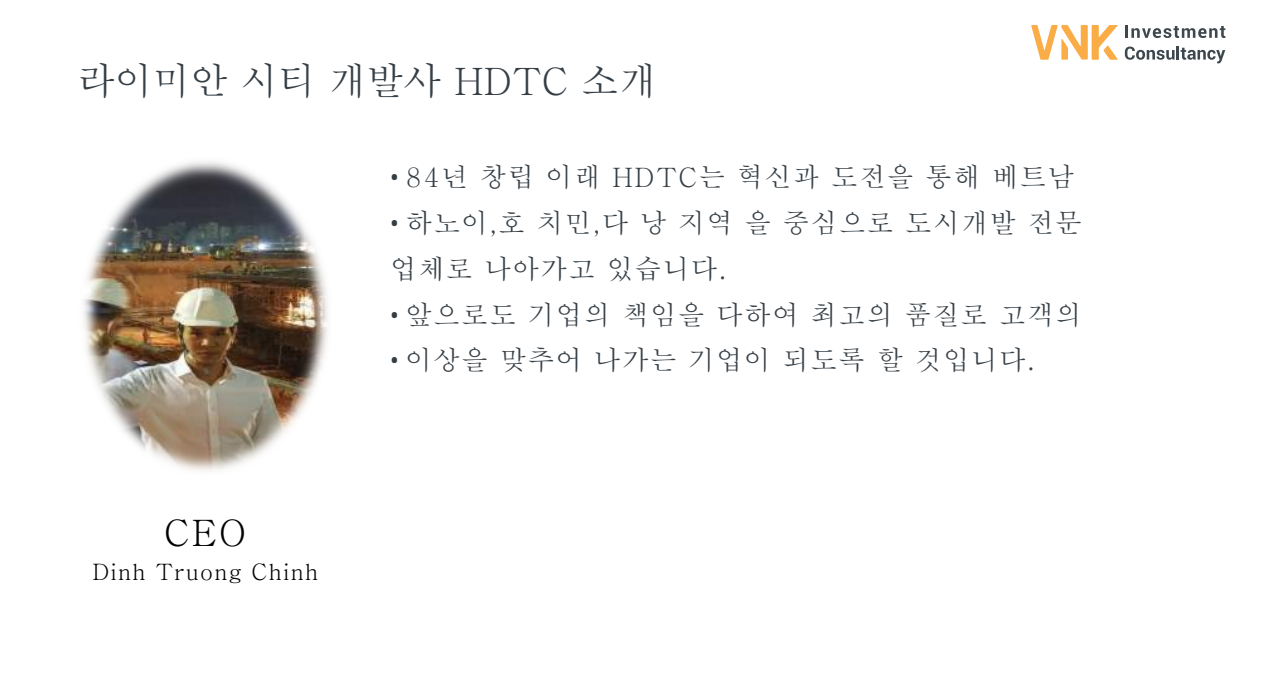
<style>
.page{position:relative;width:1271px;height:697px;background:#fff}
.page>*{position:absolute;margin:0;border:0;box-sizing:border-box;transform-origin:0 0}
.t1{font:500 37.75px "Adobe Myungjo Std";color:#363f46}
.t2{font:500 36.25px "Adobe Myungjo Std";color:#000}
.t3{font:500 26.75px/45.8px "Adobe Myungjo Std";letter-spacing:.05em;color:#363f46}
.t4{font:500 22.5px "Adobe Myungjo Std";letter-spacing:.05em;color:#000}
.s1{font-family:"Roboto";font-weight:400;font-size:26px;color:#333d43}
</style>
<div class="page">
<img style="left:83px;top:161px;width:245px;height:310px">
<svg style="left:1031px;top:25px;width:86px;height:35px"></svg>
<svg style="left:1125px;top:25px;width:100px;height:13px"></svg>
<svg style="left:1124px;top:46px;width:101px;height:17px"></svg>
<h1 class="t1" style="left:77px;top:61px;width:580px">라이미안 시티 개발사 HDTC 소개</h1>
<h2 class="t2" style="left:164px;top:513px;width:84px">CEO</h2>
<p class="t4" style="left:92px;top:559px;width:227px">Dinh Truong Chinh</p>
<p class="t3" style="left:390px;top:155px;width:685px"><span class="s1">•</span> 84년 창립 이래 HDTC는 혁신과 도전을 통해 베트남</p>
<p class="t3" style="left:390px;top:200px;width:693px"><span class="s1">•</span> 하노이,호 치민,다 낭 지역 을 중심으로 도시개발 전문 업체로 나아가고 있습니다.</p>
<p class="t3" style="left:390px;top:291px;width:693px"><span class="s1">•</span> 앞으로도 기업의 책임을 다하여 최고의 품질로 고객의</p>
<p class="t3" style="left:390px;top:337px;width:646px"><span class="s1">•</span> 이상을 맞추어 나가는 기업이 되도록 할 것입니다.</p>
</div>
